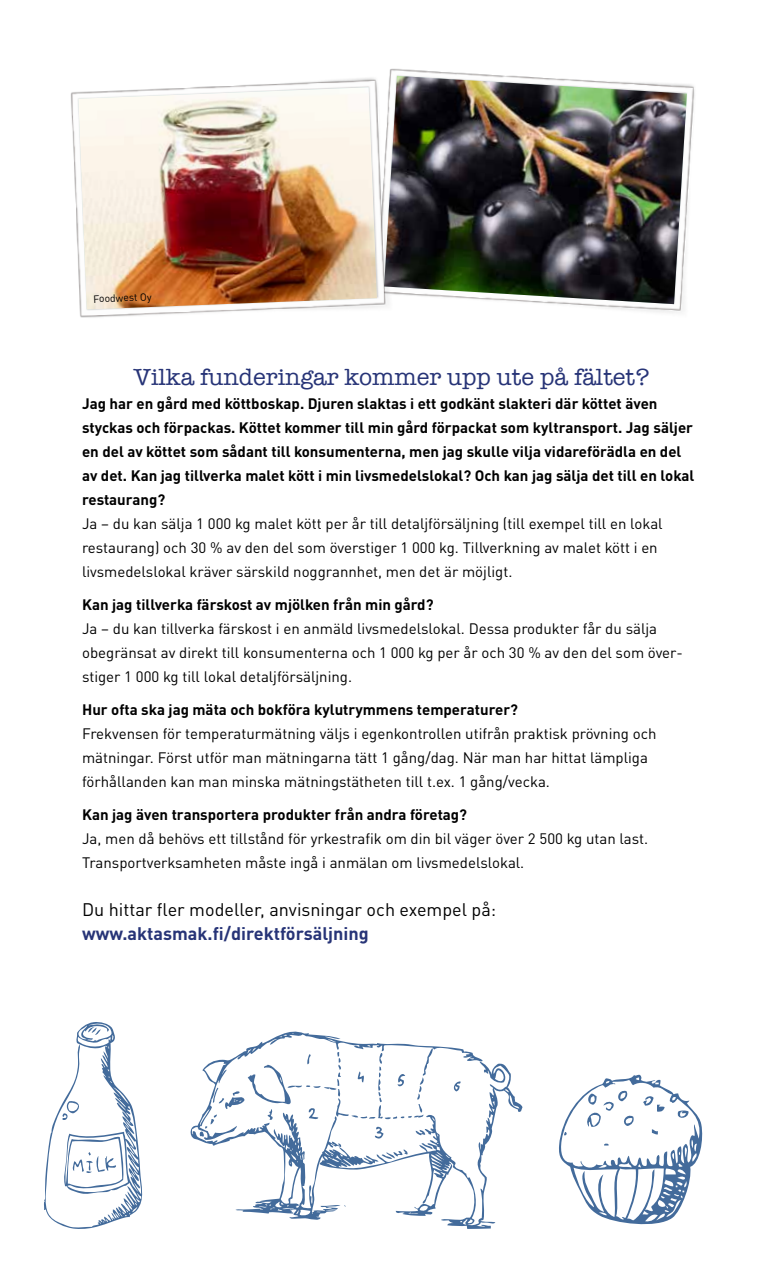
<style>
.page{position:relative;width:766px;height:1263px;background:#fff}
.page>*{position:absolute;margin:0;border:0;box-sizing:border-box;transform-origin:0 0}
.t1{font:24px "American Typewriter";color:#273477}
.t2{font:18px "DINOT";color:#000}
.t3{font:700 18px "DINOT";color:#273477}
.t4{font:15px/24px "DINOT";color:#000}
.t5{font:700 15px/24px "DINOT";color:#000}
.t6{font:10.5px "DINOT";color:#000}
</style>
<div class="page">
<img style="left:412px;top:69px;width:283px;height:244px">
<img style="left:412px;top:76px;width:274px;height:228px">
<svg style="left:190px;top:1031px;width:332px;height:198px"></svg>
<svg style="left:309px;top:1214px;width:7px;height:2px"></svg>
<svg style="left:199px;top:1048px;width:234px;height:117px"></svg>
<svg style="left:44px;top:1022px;width:99px;height:207px"></svg>
<svg style="left:559px;top:1074px;width:144px;height:151px"></svg>
<img style="left:70px;top:68px;width:342px;height:250px">
<img style="left:78px;top:87px;width:299px;height:222px">
<p class="t6" style="left:93px;top:292px;width:60px;rotate:-2deg">Foodwest Oy</p>
<h1 class="t1" style="left:133px;top:359px;width:517px">Vilka funderingar kommer upp ute på fältet?</h1>
<p class="t5" style="left:82px;top:391px;width:613px">Jag har en gård med köttboskap. Djuren slaktas i ett godkänt slakteri där köttet även styckas och förpackas. Köttet kommer till min gård förpackat som kyltransport. Jag säljer en del av köttet som sådant till konsumenterna, men jag skulle vilja vidareförädla en del av det. Kan jag tillverka malet kött i min livsmedelslokal? Och kan jag sälja det till en lokal restaurang?</p>
<p class="t4" style="left:82px;top:511px;width:582px">Ja – du kan sälja 1 000 kg malet kött per år till detaljförsäljning (till exempel till en lokal restaurang) och 30 % av den del som överstiger 1 000 kg. Tillverkning av malet kött i en livsmedelslokal kräver särskild noggrannhet, men det är möjligt.</p>
<p class="t5" style="left:82px;top:592px;width:353px">Kan jag tillverka färskost av mjölken från min gård?</p>
<p class="t4" style="left:82px;top:616px;width:602px">Ja – du kan tillverka färskost i en anmäld livsmedelslokal. Dessa produkter får du sälja obegränsat av direkt till konsumenterna och 1 000 kg per år och 30 % av den del som över&shy;stiger 1 000 kg till lokal detaljförsäljning.</p>
<p class="t5" style="left:82px;top:697px;width:437px">Hur ofta ska jag mäta och bokföra kylutrymmens temperaturer?</p>
<p class="t4" style="left:82px;top:721px;width:576px">Frekvensen för temperaturmätning väljs i egenkontrollen utifrån praktisk prövning och mätningar. Först utför man mätningarna tätt 1 gång/dag. När man har hittat lämpliga förhållanden kan man minska mätningstätheten till t.ex. 1 gång/vecka.</p>
<p class="t5" style="left:82px;top:802px;width:386px">Kan jag även transportera produkter från andra företag?</p>
<p class="t4" style="left:82px;top:826px;width:567px">Ja, men då behövs ett tillstånd för yrkestrafik om din bil väger över 2 500 kg utan last.<br>Transportverksamheten måste ingå i anmälan om livsmedelslokal.</p>
<p class="t2" style="left:82px;top:898px;width:415px">Du hittar fler modeller, anvisningar och exempel på:</p>
<p class="t3" style="left:82px;top:922px;width:288px">www.aktasmak.fi/direktförsäljning</p>
</div>
